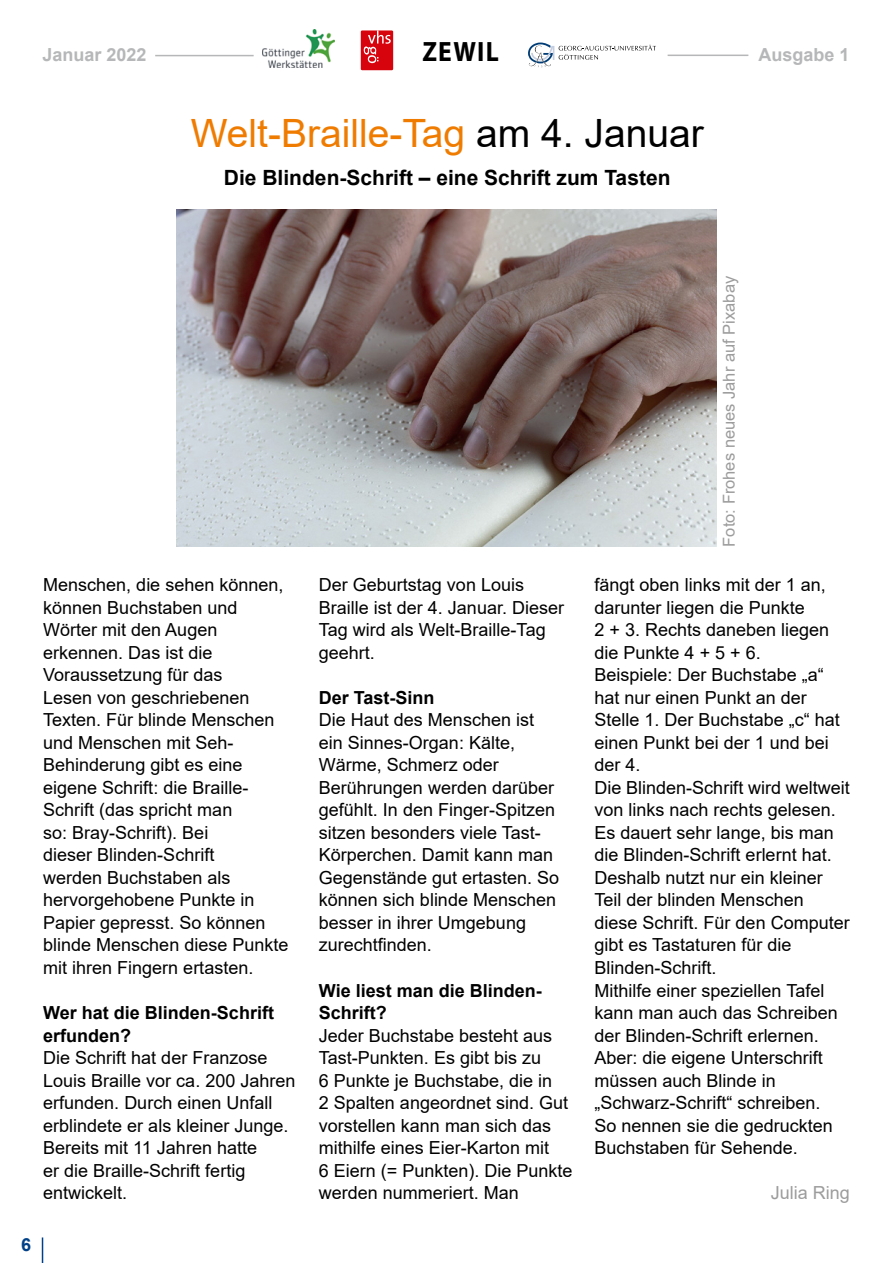
<style>
.page{position:relative;width:893px;height:1263px;background:#fff}
.page>*{position:absolute;margin:0;border:0;box-sizing:border-box;transform-origin:0 0}
.t1{font:39px "Arial";color:#ef7c00}
.t2{font:700 28.05px "Myriad Pro";letter-spacing:.05em;color:#000;scale:.91 1}
.t3{font:700 21px "Arial";color:#000}
.t4{font:18px/22.5px "Arial";color:#000}
.t5{font:700 18px/22.5px "Arial";color:#000}
.t6{font:700 18px "Arial";color:#b6b7b8}
.t7{font:18px "Arial";color:#9c9c9d}
.t8{font:700 18px "Arial";color:#004188}
.t9{font:16.5px "Arial";color:#9c9c9d}
.s1{color:#000}
</style>
<div class="page">
<svg style="left:42px;top:1237px;width:1px;height:26px"></svg>
<hr style="left:155px;top:55px;width:99px;height:1px;background:#b6b7b8">
<hr style="left:668px;top:55px;width:80px;height:1px;background:#b6b7b8">
<svg style="left:528px;top:42px;width:128px;height:25px"></svg>
<img style="left:263px;top:30px;width:71px;height:37px">
<div style="left:361px;top:31px;width:32px;height:39px;background:#d7040d"></div>
<svg style="left:364px;top:31px;width:27px;height:32px"></svg>
<img style="left:176px;top:209px;width:540px;height:338px">
<p class="t6" style="left:43px;top:42px;width:106px">Januar 2022</p>
<h2 class="t2" style="left:422px;top:33px;width:86px">ZEWIL</h2>
<p class="t6" style="left:758px;top:42px;width:93px">Ausgabe 1</p>
<h1 class="t1" style="left:191px;top:107px;width:514px">Welt-Braille-Tag <span class="s1">am 4. Januar</span></h1>
<p class="t3" style="left:224px;top:163px;width:448px">Die Blinden-Schrift – eine Schrift zum Tasten</p>
<p class="t4" style="left:43px;top:574px;width:247px">Menschen, die sehen können, können Buchstaben und<br>Wörter mit den Augen erkennen. Das ist die<br>Voraussetzung für das<br>Lesen von geschriebenen<br>Texten. Für blinde Menschen und Menschen mit Seh-<br>Behinderung gibt es eine eigene Schrift: die Braille-<br>Schrift (das spricht man<br>so: Bray-Schrift). Bei<br>dieser Blinden-Schrift<br>werden Buchstaben als hervorgehobene Punkte in<br>Papier gepresst. So können blinde Menschen diese Punkte mit ihren Fingern ertasten.</p>
<p class="t5" style="left:43px;top:1002px;width:232px">Wer hat die Blinden-Schrift erfunden?</p>
<p class="t4" style="left:43px;top:1046px;width:254px">Die Schrift hat der Franzose<br>Louis Braille vor ca. 200 Jahren erfunden. Durch einen Unfall erblindete er als kleiner Junge.<br>Bereits mit 11 Jahren hatte<br>er die Braille-Schrift fertig entwickelt.</p>
<p class="t8" style="left:21px;top:1231px;width:12px">6</p>
<p class="t4" style="left:319px;top:574px;width:247px">Der Geburtstag von Louis<br>Braille ist der 4. Januar. Dieser<br>Tag wird als Welt-Braille-Tag geehrt.</p>
<p class="t5" style="left:319px;top:687px;width:117px">Der Tast-Sinn</p>
<p class="t4" style="left:319px;top:709px;width:242px">Die Haut des Menschen ist ein Sinnes-Organ: Kälte,<br>Wärme, Schmerz oder<br>Berührungen werden darüber gefühlt. In den Finger-Spitzen sitzen besonders viele Tast-<br>Körperchen. Damit kann man<br>Gegenstände gut ertasten. So können sich blinde Menschen besser in ihrer Umgebung zurechtfinden.</p>
<p class="t5" style="left:319px;top:979px;width:224px">Wie liest man die Blinden-<br>Schrift?</p>
<p class="t4" style="left:319px;top:1024px;width:255px">Jeder Buchstabe besteht aus<br>Tast-Punkten. Es gibt bis zu<br>6 Punkte je Buchstabe, die in<br>2 Spalten angeordnet sind. Gut vorstellen kann man sich das mithilfe eines Eier-Karton mit<br>6 Eiern (= Punkten). Die Punkte werden nummeriert. Man</p>
<p class="t9" style="left:718px;top:547px;width:272px;rotate:-90deg">Foto: Frohes neues Jahr auf Pixabay</p>
<p class="t4" style="left:595px;top:574px;width:257px">fängt oben links mit der 1 an, darunter liegen die Punkte<br>2 + 3. Rechts daneben liegen die Punkte 4 + 5 + 6.<br>Beispiele: Der Buchstabe „a“ hat nur einen Punkt an der<br>Stelle 1. Der Buchstabe „c“ hat einen Punkt bei der 1 und bei der 4.<br>Die Blinden-Schrift wird weltweit von links nach rechts gelesen.<br>Es dauert sehr lange, bis man die Blinden-Schrift erlernt hat.<br>Deshalb nutzt nur ein kleiner<br>Teil der blinden Menschen diese Schrift. Für den Computer gibt es Tastaturen für die<br>Blinden-Schrift.<br>Mithilfe einer speziellen Tafel kann man auch das Schreiben der Blinden-Schrift erlernen.<br>Aber: die eigene Unterschrift müssen auch Blinde in „Schwarz-Schrift“ schreiben.<br>So nennen sie die gedruckten<br>Buchstaben für Sehende.</p>
<p class="t7" style="left:771px;top:1180px;width:81px">Julia Ring</p>
</div>
